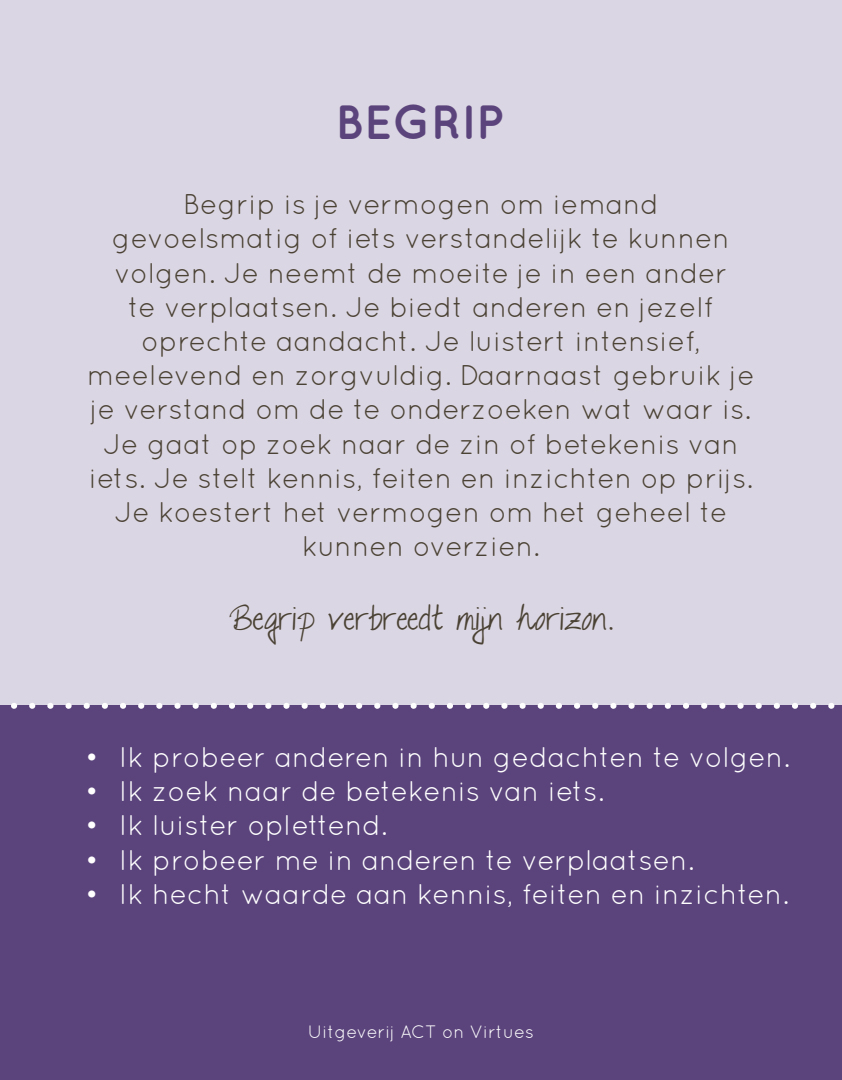
<style>
.page{position:relative;width:842px;height:1080px;background:#fff}
.page>*{position:absolute;margin:0;border:0;box-sizing:border-box;transform-origin:0 0}
.Deugd_Back{font:700 48px "Quicksand";color:#5b447c}
.Mijn{font:33px "Talkingtothe Moon";color:#4a4234}
.Deugd_tekst_back{font:28.5px/34.2px "Quicksand";color:#4a4234;text-align:center}
.Deugd__Back_Opsommin{font:28.5px "Quicksand";color:#fff}
.Copyright{font:18px "Quicksand";color:#fff}
</style>
<div class="page">
<div style="left:0;top:0;width:842px;height:706px;background:#dbd6e3"></div>
<div style="left:0;top:706px;width:842px;height:374px;background:#5b447c"></div>
<svg style="left:0;top:703px;width:842px;height:6px"></svg>
<p class="Deugd_Back" style="left:335px;top:94px;width:170px">BEGRIP</p>
<p class="Deugd_tekst_back" style="left:87px;top:187px;width:669px">Begrip is je vermogen om iemand gevoelsmatig of iets verstandelijk te kunnen volgen. Je neemt de moeite je in een ander<br>te verplaatsen. Je biedt anderen en jezelf oprechte aandacht. Je luistert intensief, meelevend en zorgvuldig. Daarnaast gebruik je je verstand om de te onderzoeken wat waar is.<br>Je gaat op zoek naar de zin of betekenis van iets. Je stelt kennis, feiten en inzichten op prijs.<br>Je koestert het vermogen om het geheel te kunnen overzien.</p>
<p class="Mijn" style="left:229px;top:599px;width:386px">Begrip verbreedt mijn horizon.</p>
<p class="Deugd__Back_Opsommin" style="left:85px;top:741px;width:706px">• Ik probeer anderen in hun gedachten te volgen.</p>
<p class="Deugd__Back_Opsommin" style="left:85px;top:775px;width:521px">• Ik zoek naar de betekenis van iets.</p>
<p class="Deugd__Back_Opsommin" style="left:85px;top:809px;width:304px">• Ik luister oplettend.</p>
<p class="Deugd__Back_Opsommin" style="left:85px;top:843px;width:611px">• Ik probeer me in anderen te verplaatsen.</p>
<p class="Deugd__Back_Opsommin" style="left:85px;top:878px;width:705px">• Ik hecht waarde aan kennis, feiten en inzichten.</p>
<p class="Copyright" style="left:308px;top:1021px;width:228px">Uitgeverij ACT on Virtues</p>
</div>
